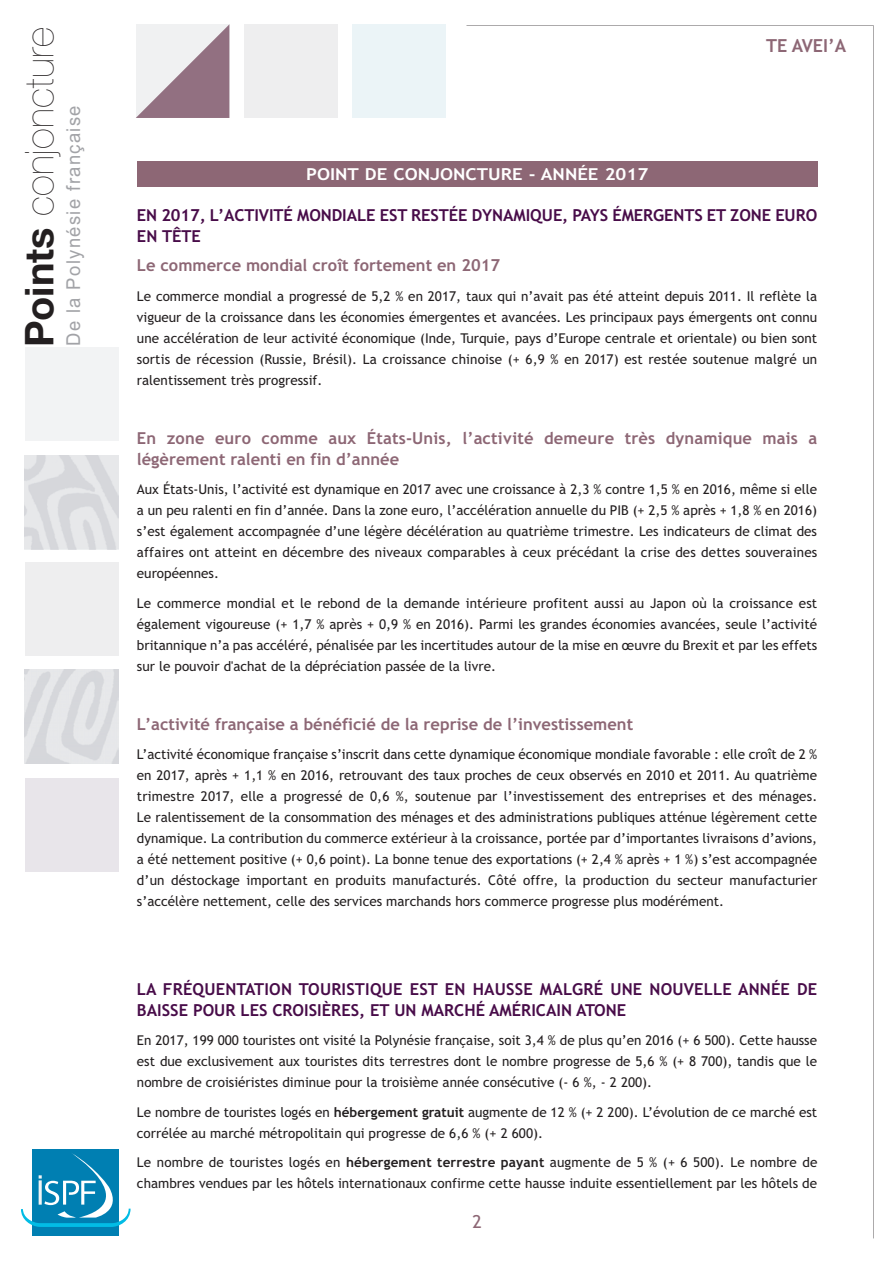
<style>
.page{position:relative;width:893px;height:1263px;background:#fff}
.page>*{position:absolute;margin:0;border:0;box-sizing:border-box;transform-origin:0 0}
.t1{font:200 39.75px "Helvetica Neue";letter-spacing:.01em;color:#231f20}
.t2{font:19.2px "Arial";letter-spacing:.075em;color:#a2a3a7;scale:.96 1}
.t3{font:700 18px "Trebuchet MS";color:#8d6775}
.t4{font:18px "Trebuchet MS";color:#8d6775}
.t5{font:700 16.5px/21px "Trebuchet MS";color:#8d6775}
.t6{font:700 16.5px/21px "Trebuchet MS";color:#480c49}
.t7{font:700 16.5px "Trebuchet MS";color:#fff;scale:1.12 1}
.t8{font:13.5px/21px "Trebuchet MS";color:#231f20;text-align:justify}
.s1{font-weight:700}
</style>
<div class="page">
<div style="left:244px;top:24px;width:93px;height:94px;background:#eeeeef"></div>
<div style="left:352px;top:24px;width:93px;height:94px;background:#ebf4f7"></div>
<svg style="left:466px;top:25px;width:408px;height:1213px"></svg>
<div style="left:32px;top:1149px;width:87px;height:86px;background:#007fb2"></div>
<svg style="left:21px;top:1153px;width:110px;height:74px"></svg>
<div style="left:25px;top:347px;width:93px;height:94px;background:#f2f3f4"></div>
<div style="left:25px;top:563px;width:93px;height:93px;background:#eeeeef"></div>
<div style="left:25px;top:778px;width:93px;height:93px;background:#e8e5ea"></div>
<img style="left:25px;top:455px;width:93px;height:94px">
<img style="left:25px;top:670px;width:93px;height:93px">
<svg style="left:136px;top:24px;width:93px;height:94px"></svg>
<div style="left:137px;top:162px;width:680px;height:25px;background:#8d6775"></div>
<h1 class="t1" style="left:16px;top:347px;width:322px;rotate:-90deg"><span class="s1">Points</span> conjoncture</h1>
<h2 class="t2" style="left:61px;top:346px;width:252px;rotate:-90deg">De la Polynésie française</h2>
<h3 class="t3" style="left:766px;top:35px;width:82px">TE AVEI’A</h3>
<p class="t7" style="left:306px;top:164px;width:307px">POINT DE CONJONCTURE - ANNÉE 2017</p>
<p class="t6" style="left:137px;top:204px;width:682px">EN 2017, L’ACTIVITÉ MONDIALE EST RESTÉE DYNAMIQUE, PAYS ÉMERGENTS ET ZONE EURO<br>EN TÊTE</p>
<p class="t5" style="left:137px;top:255px;width:365px">Le commerce mondial croît fortement en 2017</p>
<p class="t8" style="left:137px;top:285px;width:682px">Le commerce mondial a progressé de 5,2 % en 2017, taux qui n’avait pas été atteint depuis 2011. Il reflète la vigueur de la croissance dans les économies émergentes et avancées. Les principaux pays émergents ont connu une accélération de leur activité économique (Inde, Turquie, pays d’Europe centrale et orientale) ou bien sont sortis de récession (Russie, Brésil). La croissance chinoise (+ 6,9 % en 2017) est restée soutenue malgré un ralentissement très progressif.</p>
<p class="t5" style="left:137px;top:427px;width:682px">En zone euro comme aux États-Unis, l’activité demeure très dynamique mais a légèrement ralenti en fin d’année</p>
<p class="t8" style="left:137px;top:479px;width:682px">Aux États-Unis, l’activité est dynamique en 2017 avec une croissance à 2,3 % contre 1,5 % en 2016, même si elle a un peu ralenti en fin d’année. Dans la zone euro, l’accélération annuelle du PIB (+ 2,5 % après + 1,8 % en 2016) s’est également accompagnée d’une légère décélération au quatrième trimestre. Les indicateurs de climat des affaires ont atteint en décembre des niveaux comparables à ceux précédant la crise des dettes souveraines européennes.</p>
<p class="t8" style="left:137px;top:592px;width:682px">Le commerce mondial et le rebond de la demande intérieure profitent aussi au Japon où la croissance est également vigoureuse (+ 1,7 % après + 0,9 % en 2016). Parmi les grandes économies avancées, seule l’activité britannique n’a pas accéléré, pénalisée par les incertitudes autour de la mise en œuvre du Brexit et par les effets sur le pouvoir d'achat de la dépréciation passée de la livre.</p>
<p class="t5" style="left:137px;top:713px;width:498px">L’activité française a bénéficié de la reprise de l’investissement</p>
<p class="t8" style="left:137px;top:744px;width:682px">L’activité économique française s’inscrit dans cette dynamique économique mondiale favorable : elle croît de 2 % en 2017, après + 1,1 % en 2016, retrouvant des taux proches de ceux observés en 2010 et 2011. Au quatrième trimestre 2017, elle a progressé de 0,6 %, soutenue par l’investissement des entreprises et des ménages.<br>Le ralentissement de la consommation des ménages et des administrations publiques atténue légèrement cette dynamique. La contribution du commerce extérieur à la croissance, portée par d’importantes livraisons d’avions, a été nettement positive (+ 0,6 point). La bonne tenue des exportations (+ 2,4 % après + 1 %) s’est accompagnée d’un déstockage important en produits manufacturés. Côté offre, la production du secteur manufacturier s’accélère nettement, celle des services marchands hors commerce progresse plus modérément.</p>
<p class="t6" style="left:137px;top:978px;width:682px">LA FRÉQUENTATION TOURISTIQUE EST EN HAUSSE MALGRÉ UNE NOUVELLE ANNÉE DE<br>BAISSE POUR LES CROISIÈRES, ET UN MARCHÉ AMÉRICAIN ATONE</p>
<p class="t8" style="left:137px;top:1030px;width:682px">En 2017, 199 000 touristes ont visité la Polynésie française, soit 3,4 % de plus qu’en 2016 (+ 6 500). Cette hausse est due exclusivement aux touristes dits terrestres dont le nombre progresse de 5,6 % (+ 8 700), tandis que le nombre de croisiéristes diminue pour la troisième année consécutive (- 6 %, - 2 200).</p>
<p class="t8" style="left:137px;top:1101px;width:682px">Le nombre de touristes logés en <span class="s1">hébergement gratuit</span> augmente de 12 % (+ 2 200). L’évolution de ce marché est corrélée au marché métropolitain qui progresse de 6,6 % (+ 2 600).</p>
<p class="t8" style="left:137px;top:1152px;width:682px">Le nombre de touristes logés en <span class="s1">hébergement terrestre payant</span> augmente de 5 % (+ 6 500). Le nombre de chambres vendues par les hôtels internationaux confirme cette hausse induite essentiellement par les hôtels de</p>
<h3 class="t4" style="left:472px;top:1211px;width:11px">2</h3>
</div>
